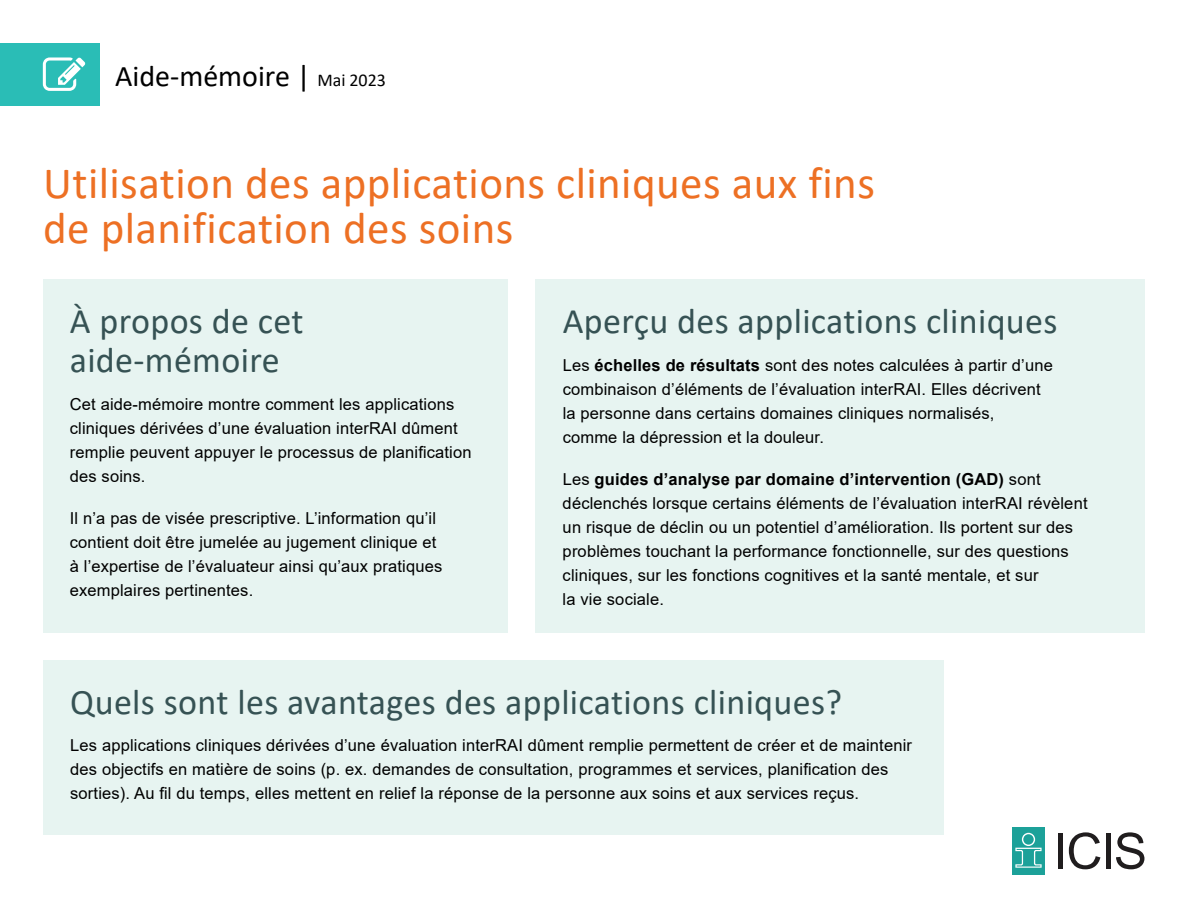
<style>
.page{position:relative;width:1188px;height:918px;background:#fff}
.page>*{position:absolute;margin:0;border:0;box-sizing:border-box;transform-origin:0 0}
.t1{font:45px/45px "Calibri";letter-spacing:.01em;color:#ed7024}
.t2{font:36px/39px "Calibri";letter-spacing:.01em;color:#365254}
.header_top1{font:30px "Calibri";color:#000}
.body{font:16.5px/24px "Arial";letter-spacing:.01em;color:#000}
.s1{font-size:18px}
.s2{font-weight:700}
</style>
<div class="page">
<div style="left:1012px;top:827px;width:33px;height:48px;background:#1ca199"></div>
<svg style="left:1015px;top:833px;width:27px;height:35px"></svg>
<div style="left:1058px;top:833px;width:5px;height:36px;background:#201d1e"></div>
<svg style="left:1069px;top:832px;width:31px;height:37px"></svg>
<div style="left:1106px;top:833px;width:5px;height:36px;background:#201d1e"></div>
<svg style="left:1116px;top:832px;width:28px;height:37px"></svg>
<div style="left:0;top:43px;width:99px;height:62px;background:#2abdb6"></div>
<svg style="left:43px;top:57px;width:42px;height:34px"></svg>
<div style="left:536px;top:279px;width:609px;height:354px;background:#e7f4f1"></div>
<div style="left:43px;top:660px;width:901px;height:175px;background:#e7f4f1"></div>
<div style="left:43px;top:279px;width:465px;height:354px;background:#e7f4f1"></div>
<p class="header_top1" style="left:115px;top:55px;width:272px">Aide-mémoire | <span class="s1">Mai 2023</span></p>
<h1 class="t1" style="left:43px;top:160px;width:833px">Utilisation des applications cliniques aux fins de planification des soins</h1>
<h2 class="t2" style="left:70px;top:301px;width:235px">À propos de cet aide-mémoire</h2>
<p class="body" style="left:70px;top:392px;width:403px">Cet aide-mémoire montre comment les applications cliniques dérivées d’une évaluation interRAI dûment remplie peuvent appuyer le processus de planification des soins.</p>
<p class="body" style="left:70px;top:506px;width:374px">Il n’a pas de visée prescriptive. L’information qu’il contient doit être jumelée au jugement clinique et à l’expertise de l’évaluateur ainsi qu’aux pratiques exemplaires pertinentes.</p>
<h2 class="t2" style="left:563px;top:301px;width:496px">Aperçu des applications cliniques</h2>
<p class="body" style="left:563px;top:353px;width:492px">Les <span class="s2">échelles de résultats</span> sont des notes calculées à partir d’une combinaison d’éléments de l’évaluation interRAI. Elles décrivent la personne dans certains domaines cliniques normalisés, comme la dépression et la douleur.</p>
<p class="body" style="left:563px;top:467px;width:526px">Les <span class="s2">guides d’analyse par domaine d’intervention (GAD)</span> sont déclenchés lorsque certains éléments de l’évaluation interRAI révèlent un risque de déclin ou un potentiel d’amélioration. Ils portent sur des problèmes touchant la performance fonctionnelle, sur des questions cliniques, sur les fonctions cognitives et la santé mentale, et sur<br>la vie sociale.</p>
<h2 class="t2" style="left:70px;top:682px;width:774px">Quels sont les avantages des applications cliniques?</h2>
<p class="body" style="left:70px;top:733px;width:843px">Les applications cliniques dérivées d’une évaluation interRAI dûment remplie permettent de créer et de maintenir des objectifs en matière de soins (p. ex. demandes de consultation, programmes et services, planification des sorties). Au fil du temps, elles mettent en relief la réponse de la personne aux soins et aux services reçus.</p>
</div>
